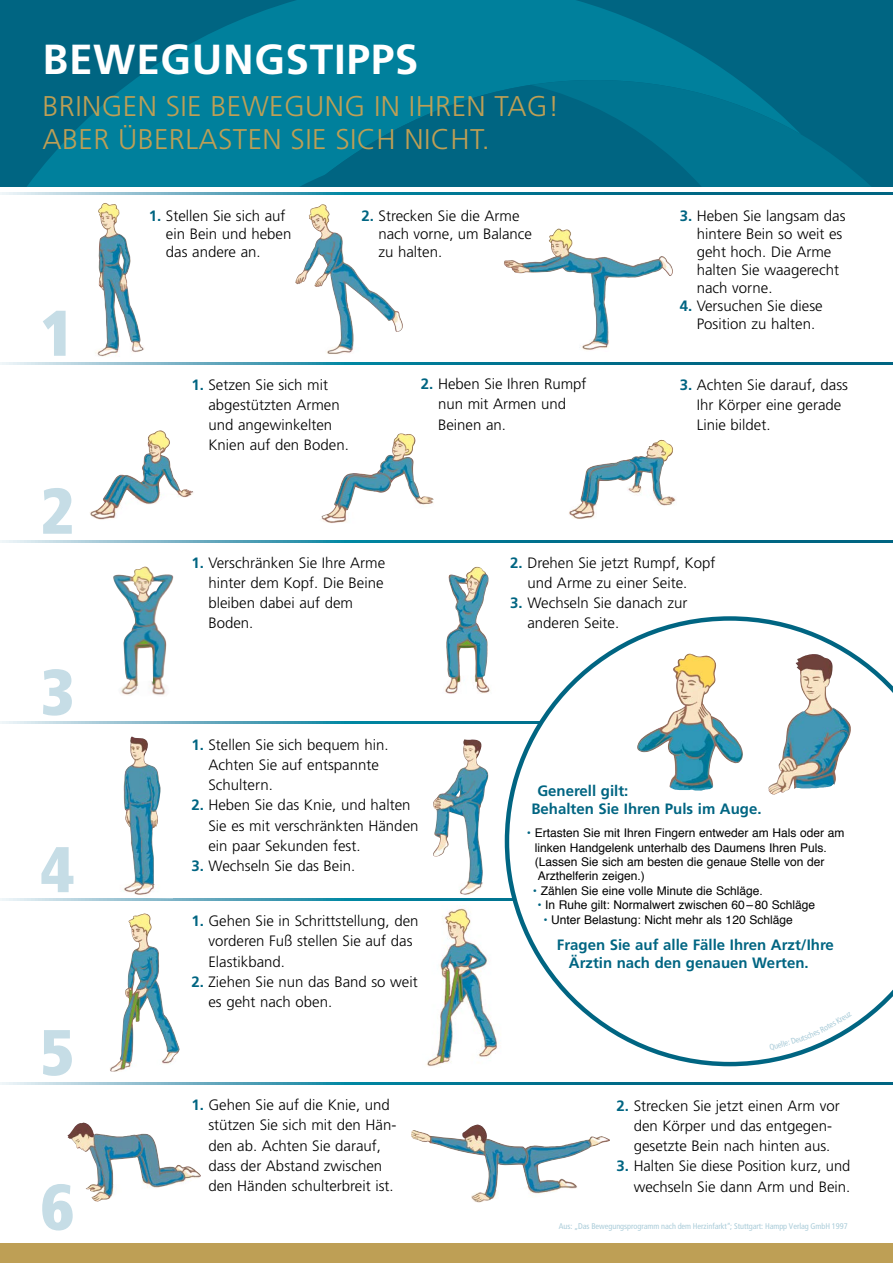
<style>
.page{position:relative;width:893px;height:1263px;background:#fff}
.page>*{position:absolute;margin:0;border:0;box-sizing:border-box;transform-origin:0 0}
.t1{font:900 condensed 64.5px "Frutiger";color:#c6dde6}
.t2{font:700 42px "Frutiger";letter-spacing:.015em;color:#fff}
.t3{font:300 28.5px/33px "Frutiger";letter-spacing:.015em;color:#be9f55}
.t4{font:300 15px/20.2px "Frutiger";color:#000}
.t5{font:700 15px/18px "Frutiger";color:#006582}
.t6{font:12px "Helvetica";color:#000}
.t7{font:condensed 8.25px "Frutiger";letter-spacing:-.005em;color:#aaccd9}
.s1{font-weight:700;color:#006582}
.s2{color:#006582}
</style>
<div class="page">
<div style="left:0;top:0;width:893px;height:187px;background:#006582"></div>
<svg style="left:27px;top:0;width:711px;height:187px;fill:#00809c"></svg>
<svg style="left:310px;top:80px;width:561px;height:107px"></svg>
<div style="left:0;top:1243px;width:893px;height:20px;background:#be9f55"></div>
<svg style="left:556px;top:228px;width:117px;height:120px"></svg>
<img style="left:504px;top:230px;width:100px;height:120px">
<img style="left:95px;top:203px;width:49px;height:154px">
<svg style="left:374px;top:292px;width:29px;height:40px"></svg>
<img style="left:295px;top:204px;width:79px;height:150px">
<svg style="left:90px;top:430px;width:104px;height:90px"></svg>
<img style="left:144px;top:430px;width:16px;height:27px">
<svg style="left:321px;top:433px;width:113px;height:90px"></svg>
<img style="left:385px;top:433px;width:16px;height:27px">
<svg style="left:569px;top:439px;width:107px;height:80px"></svg>
<img style="left:639px;top:440px;width:22px;height:17px">
<img style="left:445px;top:566px;width:46px;height:128px">
<svg style="left:469px;top:567px;width:7px;height:5px"></svg>
<img style="left:113px;top:566px;width:61px;height:129px">
<img style="left:116px;top:566px;width:29px;height:11px">
<img style="left:426px;top:905px;width:72px;height:162px">
<img style="left:110px;top:913px;width:70px;height:159px">
<img style="left:67px;top:1122px;width:134px;height:80px">
<img style="left:411px;top:1124px;width:199px;height:79px">
<img style="left:433px;top:739px;width:56px;height:156px">
<img style="left:123px;top:736px;width:38px;height:159px">
<svg style="left:505px;top:616px;width:388px;height:450px"></svg>
<img style="left:637px;top:654px;width:76px;height:137px">
<img style="left:768px;top:654px;width:51px;height:141px">
<svg style="left:769px;top:1011px;width:83px;height:40px"></svg>
<h2 class="t2" style="left:43px;top:42px;width:378px">BEWEGUNGSTIPPS</h2>
<h3 class="t3" style="left:43px;top:92px;width:518px">BRINGEN SIE BEWEGUNG IN IHREN TAG!<br>ABER ÜBERLASTEN SIE SICH NICHT.</h3>
<h1 class="t1" style="left:41px;top:296px;width:35px">1</h1>
<h1 class="t1" style="left:41px;top:474px;width:35px">2</h1>
<h1 class="t1" style="left:41px;top:655px;width:35px">3</h1>
<h1 class="t1" style="left:41px;top:832px;width:35px">4</h1>
<h1 class="t1" style="left:41px;top:1015px;width:35px">5</h1>
<h1 class="t1" style="left:41px;top:1170px;width:35px">6</h1>
<p class="t4" style="left:166px;top:208px;width:127px;line-height:18px;text-indent:-17px"><span class="s1">1.</span> Stellen Sie sich auf ein Bein und heben das andere an.</p>
<p class="t4" style="left:379px;top:208px;width:155px;line-height:18px;text-indent:-17px"><span class="s1">2.</span> Strecken Sie die Arme nach vorne, um Balance zu halten.</p>
<p class="t4" style="left:697px;top:208px;width:150px;line-height:18px;text-indent:-17px"><span class="s1">3.</span> Heben Sie langsam das hintere Bein so weit es geht hoch. Die Arme halten Sie waagerecht nach vorne.</p>
<p class="t4" style="left:697px;top:298px;width:127px;line-height:18px;text-indent:-17px"><span class="s1">4.</span> Versuchen Sie diese<br>Position zu halten.</p>
<p class="t4" style="left:208px;top:376px;width:142px;text-indent:-17px"><span class="s1">1.</span> Setzen Sie sich mit abgestützten Armen und angewinkelten<br>Knien auf den Boden.</p>
<p class="t4" style="left:438px;top:375px;width:150px;text-indent:-17px"><span class="s1">2.</span> Heben Sie Ihren Rumpf nun mit Armen und<br>Beinen an.</p>
<p class="t4" style="left:697px;top:376px;width:153px;text-indent:-17px"><span class="s1">3.</span> Achten Sie darauf, dass<br>Ihr Körper eine gerade<br>Linie bildet.</p>
<p class="t4" style="left:208px;top:554px;width:178px;text-indent:-17px"><span class="s1">1.</span> Verschränken Sie Ihre Arme hinter dem Kopf. Die Beine bleiben dabei auf dem<br>Boden.</p>
<p class="t4" style="left:208px;top:735px;width:182px;text-indent:-17px"><span class="s1">1.</span> Stellen Sie sich bequem hin.<br>Achten Sie auf entspannte<br>Schultern.</p>
<p class="t4" style="left:208px;top:796px;width:212px;text-indent:-17px"><span class="s1">2.</span> Heben Sie das Knie, und halten<br>Sie es mit verschränkten Händen ein paar Sekunden fest.</p>
<p class="t4" style="left:191px;top:857px;width:165px"><span class="s1">3.</span> Wechseln Sie das Bein.</p>
<p class="t4" style="left:208px;top:912px;width:212px;text-indent:-17px"><span class="s1">1.</span> Gehen Sie in Schrittstellung, den vorderen Fuß stellen Sie auf das<br>Elastikband.</p>
<p class="t4" style="left:208px;top:973px;width:211px;text-indent:-17px"><span class="s1">2.</span> Ziehen Sie nun das Band so weit es geht nach oben.</p>
<p class="t4" style="left:208px;top:1096px;width:189px;text-indent:-17px"><span class="s1">1.</span> Gehen Sie auf die Knie, und stützen Sie sich mit den Hän&shy;den ab. Achten Sie darauf, dass der Abstand zwischen den Händen schulterbreit ist.</p>
<p class="t4" style="left:527px;top:554px;width:190px;text-indent:-17px"><span class="s1">2.</span> Drehen Sie jetzt Rumpf, Kopf und Arme zu einer Seite.</p>
<p class="t4" style="left:527px;top:594px;width:162px;text-indent:-17px"><span class="s1">3.</span> Wechseln Sie danach zur anderen Seite.</p>
<p class="t5" style="left:531px;top:783px;width:232px;text-indent:6px">Generell gilt:<br>Behalten Sie Ihren Puls im Auge.</p>
<p class="t6" style="left:527px;top:828px;width:319px"><span class="s2">ï</span> Ertasten Sie mit Ihren Fingern entweder am Hals oder am</p>
<p class="t6" style="left:535px;top:843px;width:294px">linken Handgelenk unterhalb des Daumens Ihren Puls.</p>
<p class="t6" style="left:535px;top:857px;width:291px">(Lassen Sie sich am besten die genaue Stelle von der</p>
<p class="t6" style="left:538px;top:871px;width:109px">Arzthelferin zeigen.)</p>
<p class="t6" style="left:533px;top:886px;width:231px"><span class="s2">ï</span> Zählen Sie eine volle Minute die Schläge.</p>
<p class="t6" style="left:537px;top:900px;width:279px"><span class="s2">ï</span> In Ruhe gilt: Normalwert zwischen 60 – 80 Schläge</p>
<p class="t6" style="left:543px;top:915px;width:251px"><span class="s2">ï</span> Unter Belastung: Nicht mehr als 120 Schläge</p>
<p class="t5" style="left:569px;top:937px;width:267px;text-indent:-12px">Fragen Sie auf alle Fälle Ihren Arzt/Ihre<br>Ärztin nach den genauen Werten.</p>
<p class="t4" style="left:634px;top:1097px;width:207px;text-indent:-17px"><span class="s1">2.</span> Strecken Sie jetzt einen Arm vor den Körper und das ent gegen&shy;gesetzte Bein nach hinten aus.</p>
<p class="t4" style="left:617px;top:1157px;width:235px;text-align:right"><span class="s1">3.</span> Halten Sie diese Position kurz, und wechseln Sie dann Arm und Bein.</p>
<p class="t7" style="left:559px;top:1223px;width:290px">Aus: „Das Bewegungsprogramm nach dem Herzinfarkt“; Stuttgart: Hampp Verlag GmbH 1997</p>
</div>
